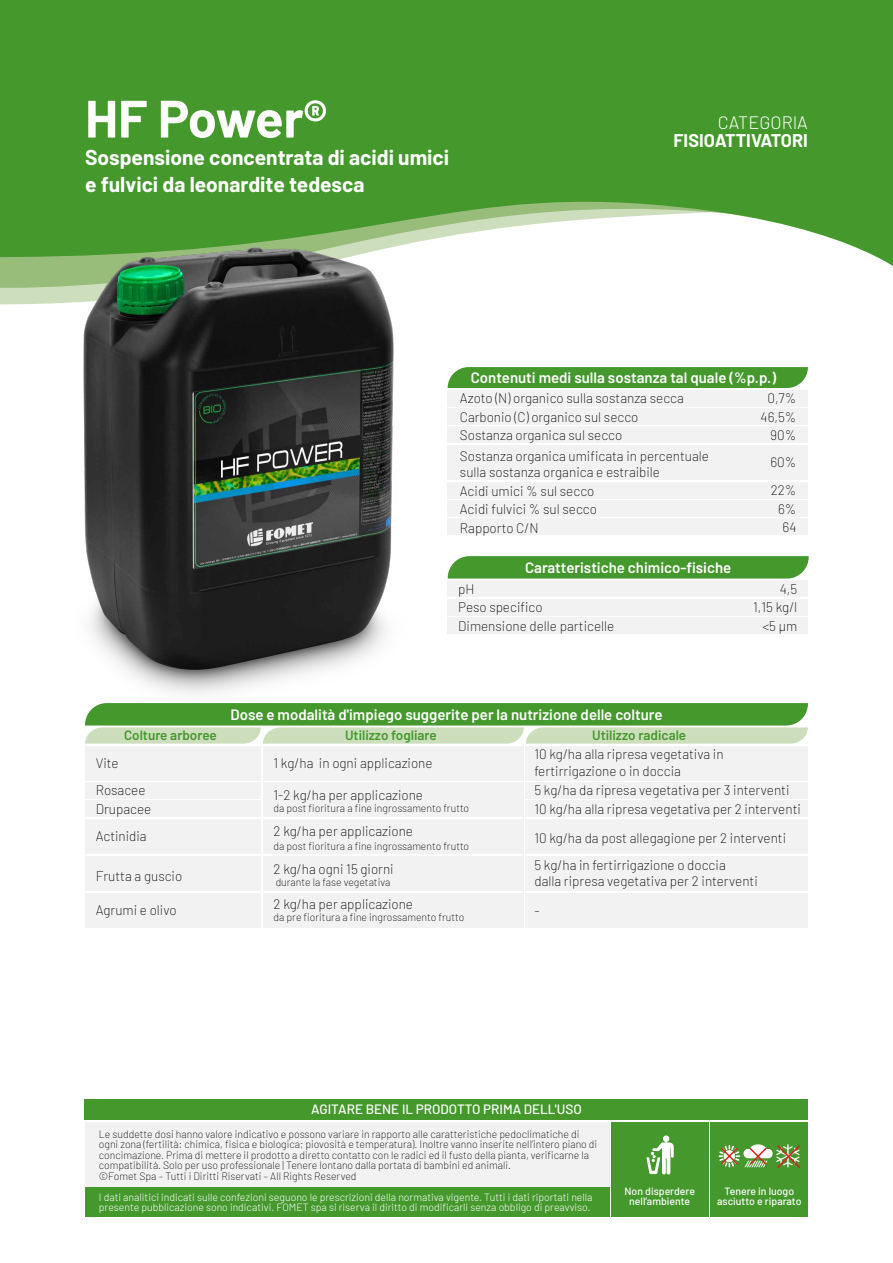
<style>
.page{position:relative;width:893px;height:1263px;background:#fff}
.page>*{position:absolute;margin:0;border:0;box-sizing:border-box;transform-origin:0 0}
.t1{font:700 52.5px "Barlow";letter-spacing:-.03em;color:#fff}
.t2{font:700 21px/27px "Barlow";color:#fff}
.t3{font:700 18px "Barlow";color:#fff}
.t4{font:300 18px "Barlow";color:#fff}
.t5{font:600 15px "Barlow";color:#fff}
.t6{font:200 13.5px/18.3px "Barlow";color:#000}
.t7{font:600 13.5px "Barlow";color:#44982c}
.t8{font:500 13.5px "Barlow";color:#fff}
.t9{font:200 10.5px/10.5px "Barlow";color:#000}
.t10{font:300 10.5px/10.5px "Barlow";color:#fff}
.t11{font:500 10.5px/10.5px "Barlow";color:#fff;text-align:center}
</style>
<div class="page">
<svg style="left:0;top:0;width:893px;height:266px;background:#54a13e"></svg>
<div style="left:710px;top:1122px;width:98px;height:95px;background:#44982c"></div>
<div style="left:611px;top:1122px;width:98px;height:95px;background:#44982c"></div>
<svg style="left:719px;top:1144px;width:81px;height:24px"></svg>
<svg style="left:646px;top:1135px;width:28px;height:39px"></svg>
<div style="left:448px;top:390px;width:360px;height:16px;background:#f2f2f2"></div>
<div style="left:448px;top:427px;width:360px;height:16px;background:#f2f2f2"></div>
<div style="left:448px;top:519px;width:360px;height:16px;background:#f2f2f2"></div>
<div style="left:448px;top:500px;width:360px;height:16px;background:#f2f2f2"></div>
<div style="left:448px;top:482px;width:360px;height:16px;background:#f2f2f2"></div>
<div style="left:448px;top:408px;width:360px;height:17px;background:#f2f2f2"></div>
<div style="left:448px;top:445px;width:360px;height:35px;background:#f2f2f2"></div>
<div style="left:524px;top:367px;width:284px;height:21px;background:#44982c"></div>
<svg style="left:524px;top:556px;width:285px;height:23px;background:#4b9c34"></svg>
<div style="left:448px;top:581px;width:360px;height:16px;background:#f2f2f2"></div>
<div style="left:448px;top:617px;width:360px;height:17px;background:#f2f2f2"></div>
<div style="left:448px;top:599px;width:360px;height:16px;background:#f2f2f2"></div>
<div style="left:85px;top:1100px;width:723px;height:20px;background:#44982c"></div>
<img style="left:0;top:163px;width:524px;height:531px">
<div style="left:85px;top:1122px;width:524px;height:95px;background:#f2f2f2"></div>
<div style="left:85px;top:1187px;width:524px;height:30px;background:#44982c"></div>
<div style="left:263px;top:746px;width:261px;height:34px;background:#f2f2f2"></div>
<div style="left:263px;top:782px;width:261px;height:35px;background:#f2f2f2"></div>
<div style="left:263px;top:819px;width:261px;height:35px;background:#f2f2f2"></div>
<div style="left:263px;top:856px;width:261px;height:34px;background:#f2f2f2"></div>
<div style="left:263px;top:893px;width:261px;height:35px;background:#f2f2f2"></div>
<div style="left:526px;top:746px;width:282px;height:34px;background:#f2f2f2"></div>
<div style="left:526px;top:782px;width:282px;height:17px;background:#f2f2f2"></div>
<div style="left:526px;top:801px;width:282px;height:16px;background:#f2f2f2"></div>
<div style="left:526px;top:819px;width:282px;height:35px;background:#f2f2f2"></div>
<div style="left:526px;top:856px;width:282px;height:34px;background:#f2f2f2"></div>
<div style="left:526px;top:893px;width:282px;height:35px;background:#f2f2f2"></div>
<div style="left:85px;top:746px;width:176px;height:34px;background:#f2f2f2"></div>
<div style="left:85px;top:782px;width:176px;height:17px;background:#f2f2f2"></div>
<div style="left:85px;top:801px;width:176px;height:16px;background:#f2f2f2"></div>
<div style="left:85px;top:819px;width:176px;height:35px;background:#f2f2f2"></div>
<div style="left:85px;top:856px;width:176px;height:34px;background:#f2f2f2"></div>
<div style="left:85px;top:893px;width:176px;height:35px;background:#f2f2f2"></div>
<svg style="left:85px;top:703px;width:723px;height:41px;background:#86ba73"></svg>
<h1 class="t1" style="left:85px;top:80px;width:243px">HF Power®</h1>
<h2 class="t2" style="left:85px;top:142px;width:366px">Sospensione concentrata di acidi umici e fulvici da leonardite tedesca</h2>
<h3 class="t4" style="left:718px;top:109px;width:92px">CATEGORIA</h3>
<h3 class="t3" style="left:674px;top:127px;width:136px">FISIOATTIVATORI</h3>
<p class="t5" style="left:471px;top:367px;width:307px">Contenuti medi sulla sostanza tal quale (%p.p.)</p>
<p class="t6" style="left:460px;top:388px;width:225px">Azoto (N) organico sulla sostanza secca<br>Carbonio (C) organico sul secco<br>Sostanza organica sul secco</p>
<p class="t6" style="left:460px;top:447px;width:251px;line-height:16.5px">Sostanza organica umificata in percentuale sulla sostanza organica e estraibile</p>
<p class="t6" style="left:460px;top:480px;width:139px;line-height:18.9px">Acidi umici % sul secco<br>Acidi fulvici % sul secco<br>Rapporto C/N</p>
<p class="t6" style="left:761px;top:388px;width:37px;text-align:right">0,7%<br>46,5%<br>90%</p>
<p class="t6" style="left:770px;top:447px;width:27px;line-height:28.5px">60%<br>22%</p>
<p class="t6" style="left:778px;top:499px;width:20px;text-align:center">6%<br>64</p>
<p class="t5" style="left:525px;top:557px;width:208px">Caratteristiche chimico-fisiche</p>
<p class="t6" style="left:458px;top:579px;width:158px">pH<br>Peso specifico<br>Dimensione delle particelle</p>
<p class="t6" style="left:753px;top:579px;width:46px;text-align:right">4,5<br>1,15 kg/l &lt;5 μm</p>
<p class="t5" style="left:230px;top:704px;width:434px">Dose e modalità d'impiego suggerite per la nutrizione delle colture</p>
<p class="t7" style="left:124px;top:726px;width:94px">Colture arboree</p>
<p class="t7" style="left:345px;top:726px;width:93px">Utilizzo fogliare</p>
<p class="t7" style="left:592px;top:726px;width:96px">Utilizzo radicale</p>
<p class="t6" style="left:96px;top:753px;width:24px">Vite</p>
<p class="t6" style="left:274px;top:753px;width:160px">1 kg/ha in ogni applicazione</p>
<p class="t6" style="left:274px;top:785px;width:151px">1-2 kg/ha per applicazione</p>
<p class="t6" style="left:274px;top:821px;width:141px">2 kg/ha per applicazione</p>
<p class="t6" style="left:96px;top:780px;width:57px">Rosacee<br>Drupacee</p>
<p class="t9" style="left:274px;top:802px;width:197px">da post fioritura a fine ingrossamento frutto</p>
<p class="t9" style="left:274px;top:840px;width:197px">da post fioritura a fine ingrossamento frutto</p>
<p class="t6" style="left:96px;top:826px;width:53px">Actinidia</p>
<p class="t6" style="left:96px;top:866px;width:88px">Frutta a guscio</p>
<p class="t6" style="left:96px;top:900px;width:82px">Agrumi e olivo</p>
<p class="t6" style="left:274px;top:859px;width:122px">2 kg/ha ogni 15 giorni</p>
<p class="t9" style="left:276px;top:876px;width:116px">durante la fase vegetativa</p>
<p class="t6" style="left:274px;top:894px;width:141px">2 kg/ha per applicazione</p>
<p class="t9" style="left:274px;top:912px;width:192px">da pre fioritura a fine ingrossamento frutto</p>
<p class="t6" style="left:534px;top:745px;width:191px;line-height:16.5px">10 kg/ha alla ripresa vegetativa in fertirrigazione o in doccia</p>
<p class="t6" style="left:534px;top:780px;width:268px">5 kg/ha da ripresa vegetativa per 3 interventi<br>10 kg/ha alla ripresa vegetativa per 2 interventi</p>
<p class="t6" style="left:534px;top:823px;width:253px;line-height:27.2px">10 kg/ha da post allegagione per 2 interventi<br>5 kg/ha in fertirrigazione o doccia</p>
<p class="t6" style="left:534px;top:866px;width:225px;line-height:29.2px">dalla ripresa vegetativa per 2 interventi -</p>
<p class="t8" style="left:311px;top:1100px;width:272px">AGITARE BENE IL PRODOTTO PRIMA DELL'USO</p>
<p class="t9" style="left:99px;top:1128px;width:500px">Le suddette dosi hanno valore indicativo e possono variare in rapporto alle caratteristiche pedoclimatiche di ogni zona (fertilità: chimica, fisica e biologica; piovosità e temperatura). Inoltre vanno inserite nell’intero piano di concimazione. Prima di mettere il prodotto a diretto contatto con le radici ed il fusto della pianta, verificarne la compatibilità. Solo per uso professionale | Tenere lontano dalla portata di bambini ed animali.<br>©Fomet Spa – Tutti i Diritti Riservati – All Rights Reserved</p>
<p class="t10" style="left:99px;top:1191px;width:495px">I dati analitici indicati sulle confezioni seguono le prescrizioni della normativa vigente. Tutti i dati riportati nella presente pubblicazione sono indicativi. FOMET spa si riserva il diritto di modificarli senza obbligo di preavviso.</p>
<p class="t11" style="left:625px;top:1185px;width:72px">Non disperdere nell’ambiente</p>
<p class="t11" style="left:717px;top:1185px;width:86px">Tenere in luogo asciutto e riparato</p>
</div>
